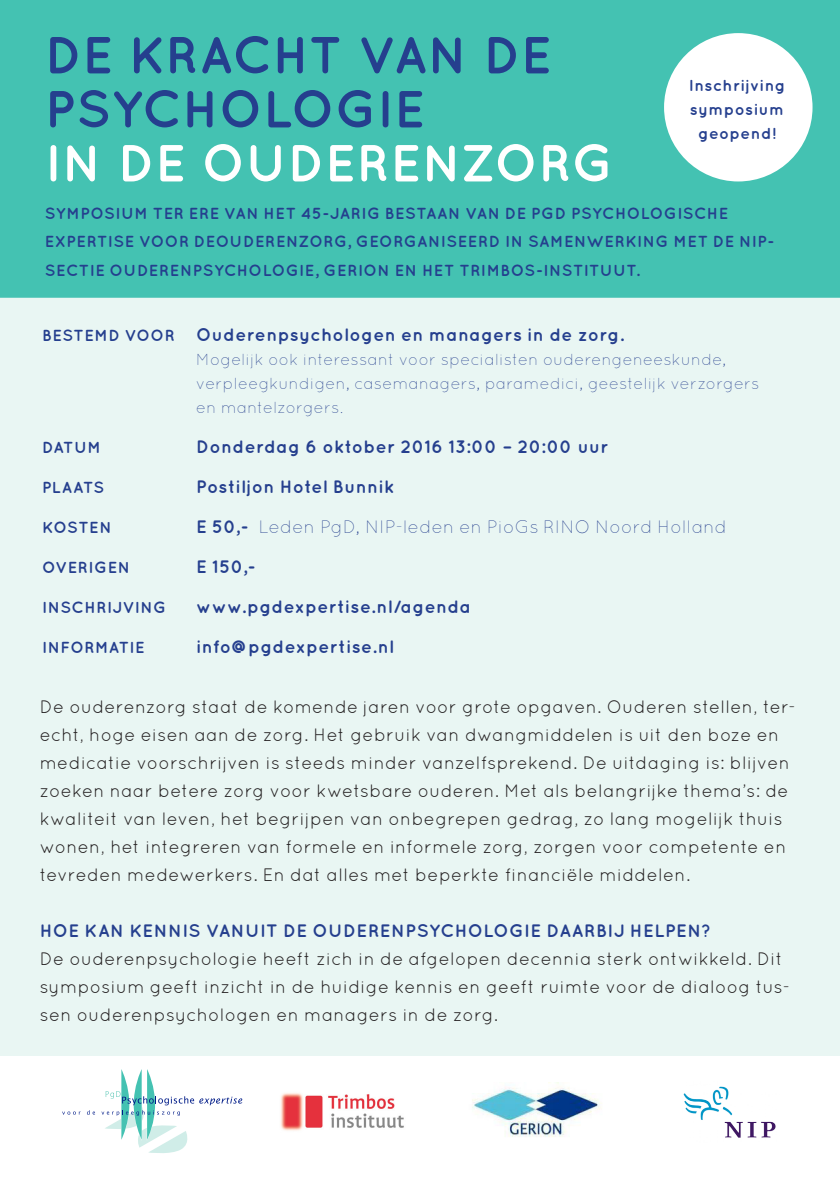
<style>
.page{position:relative;width:840px;height:1191px;background:#fff}
.page>*{position:absolute;margin:0;border:0;box-sizing:border-box;transform-origin:0 0}
.t1{font:700 52px/54px "Quicksand";color:#253f8e}
.t2{font:700 52px "Quicksand";color:#fff}
.t3{font:18px/28px "Quicksand";letter-spacing:.02em;color:#231f20}
.t4{font:700 18px "Quicksand";letter-spacing:.02em;color:#253f8e}
.t5{font:300 18px "Quicksand";letter-spacing:.015em;color:#253f8e}
.t6{font:700 16px/28px "Quicksand";letter-spacing:.03em;color:#253f8e}
.t7{font:300 16px/24px "Quicksand";letter-spacing:.025em;color:#253f8e}
.s1{font-size:16px}
.s2{font-weight:700}
</style>
<div class="page">
<div style="left:0;top:296px;width:839px;height:760px;background:#e9f6f3"></div>
<div style="left:0;top:0;width:839px;height:298px;background:#44c2b2"></div>
<svg style="left:62px;top:1111px;width:18px;height:3px"></svg>
<svg style="left:87px;top:1110px;width:8px;height:4px"></svg>
<svg style="left:101px;top:1069px;width:141px;height:84px"></svg>
<img style="left:472px;top:1082px;width:129px;height:55px">
<img style="left:683px;top:1086px;width:93px;height:52px">
<img style="left:280px;top:1093px;width:124px;height:38px">
<div style="left:663px;top:33px;width:149px;height:148px;background:#fff;border-radius:50%"></div>
<p class="t1" style="left:45px;top:27px;width:508px">DE KRACHT VAN DE<br>PSYCHOLOGIE</p>
<p class="t2" style="left:45px;top:132px;width:570px">IN DE OUDERENZORG</p>
<p class="t6" style="left:45px;top:199px;width:730px">SYMPOSIUM TER ERE VAN HET 45-JARIG BESTAAN VAN DE PGD PSYCHOLOGISCHE<br>EXPERTISE VOOR DEOUDERENZORG, GEORGANISEERD IN SAMENWERKING MET DE NIP-<br>SECTIE OUDERENPSYCHOLOGIE, GERION EN HET TRIMBOS-INSTITUUT.</p>
<p class="t6" style="left:688px;top:73px;width:98px;line-height:24px;text-align:center">Inschrijving symposium geopend!</p>
<p class="t4" style="left:42px;top:324px;width:583px"><span class="s1">BESTEMD VOOR</span> Ouderenpsychologen en managers in de zorg.</p>
<p class="t7" style="left:196px;top:347px;width:564px">Mogelijk ook interessant voor specialisten ouderengeneeskunde, verpleegkundigen, casemanagers, paramedici, geestelijk verzorgers</p>
<p class="t7" style="left:196px;top:395px;width:149px">en mantelzorgers.</p>
<p class="t6" style="left:42px;top:433px;width:60px">DATUM</p>
<p class="t4" style="left:196px;top:436px;width:413px">Donderdag 6 oktober 2016 13:00 – 20:00 uur</p>
<p class="t6" style="left:42px;top:473px;width:64px">PLAATS</p>
<p class="t4" style="left:196px;top:476px;width:199px">Postiljon Hotel Bunnik</p>
<p class="t6" style="left:42px;top:513px;width:71px">KOSTEN</p>
<p class="t5" style="left:196px;top:516px;width:532px"><span class="s2">E 50,-</span> Leden PgD, NIP-leden en PioGs RINO Noord Holland</p>
<p class="t6" style="left:42px;top:553px;width:90px">OVERIGEN</p>
<p class="t4" style="left:196px;top:556px;width:60px">E 150,-</p>
<p class="t6" style="left:42px;top:593px;width:126px">INSCHRIJVING</p>
<p class="t4" style="left:196px;top:596px;width:276px">www.pgdexpertise.nl/agenda</p>
<p class="t6" style="left:42px;top:633px;width:104px">INFORMATIE</p>
<p class="t4" style="left:196px;top:636px;width:199px">info@pgdexpertise.nl</p>
<p class="t3" style="left:40px;top:693px;width:757px">De ouderenzorg staat de komende jaren voor grote opgaven. Ouderen stellen, ter&shy;echt, hoge eisen aan de zorg. Het gebruik van dwangmiddelen is uit den boze en medicatie voorschrijven is steeds minder vanzelfsprekend. De uitdaging is: blijven zoeken naar betere zorg voor kwetsbare ouderen. Met als belangrijke thema’s: de kwaliteit van leven, het begrijpen van onbegrepen gedrag, zo lang mogelijk thuis wonen, het integreren van formele en informele zorg, zorgen voor competente en tevreden medewerkers. En dat alles met beperkte financiële middelen.</p>
<p class="t4" style="left:40px;top:920px;width:672px">HOE KAN KENNIS VANUIT DE OUDERENPSYCHOLOGIE DAARBIJ HELPEN?</p>
<p class="t3" style="left:40px;top:945px;width:751px">De ouderenpsychologie heeft zich in de afgelopen decennia sterk ontwikkeld. Dit symposium geeft inzicht in de huidige kennis en geeft ruimte voor de dialoog tus&shy;sen ouderenpsychologen en managers in de zorg.</p>
</div>
